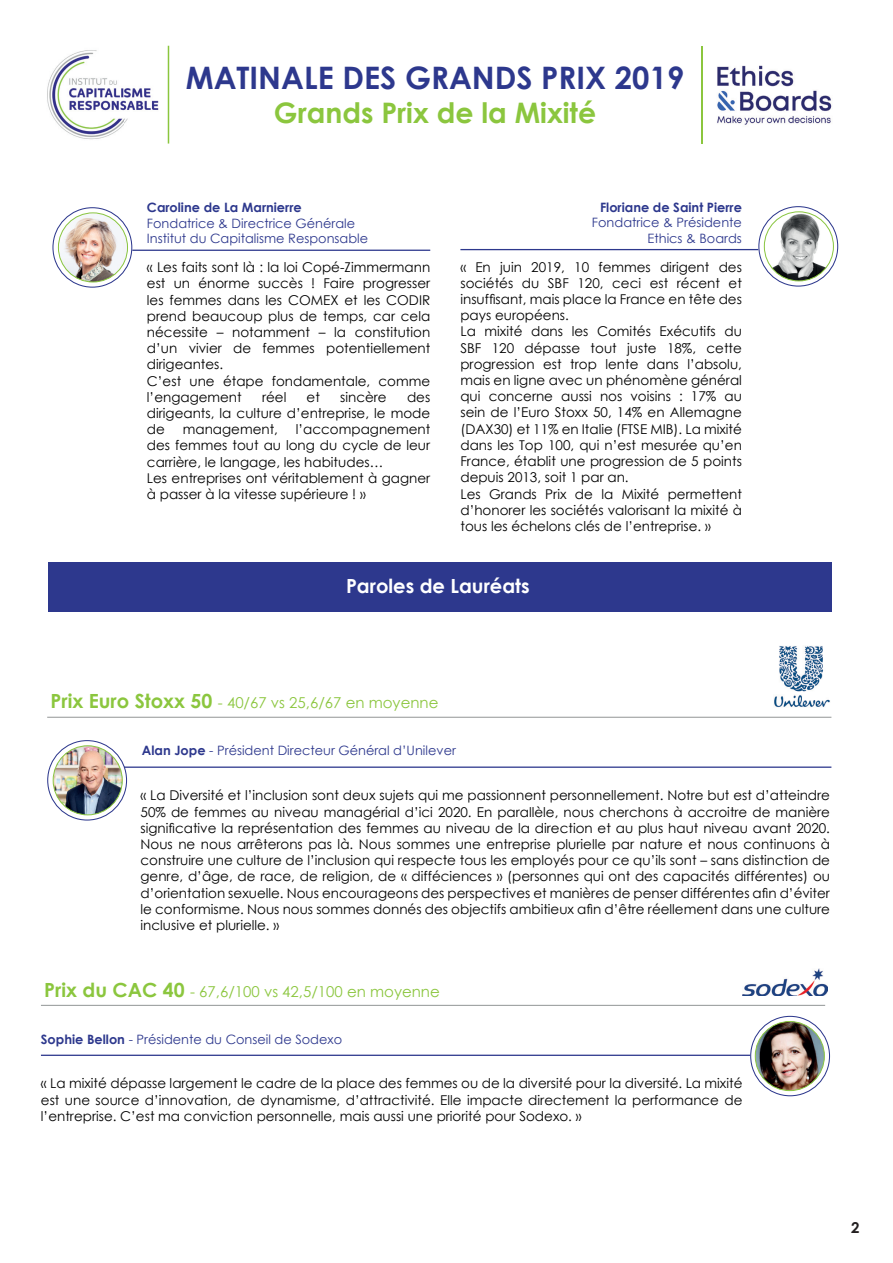
<style>
.page{position:relative;width:893px;height:1263px;background:#fff}
.page>*{position:absolute;margin:0;border:0;box-sizing:border-box;transform-origin:0 0}
.t1{font:700 30.9px "Century Gothic";color:#2d388d}
.t2{font:700 28.2px "Century Gothic";color:#8bc63e}
.t3{font:700 19.5px "Century Gothic";color:#fff}
.t4{font:15px "Century Gothic";color:#8bc63e}
.t5{font:700 15px "Century Gothic";color:#231f20}
.t6{font:13.5px/16.2px "Century Gothic";color:#000001;text-align:justify}
.t7{font:12.9px/15.5px "Century Gothic";color:#2d388d}
.t8{font:700 12.9px "Century Gothic";color:#2d388d}
.s1{font-weight:700;font-size:19.5px}
.s2{font-weight:700}
</style>
<div class="page">
<img style="left:47px;top:45px;width:121px;height:99px">
<hr style="left:168px;top:46px;width:1px;height:98px;background:#8bc63e">
<hr style="left:702px;top:46px;width:1px;height:98px;background:#8bc63e">
<img style="left:717px;top:65px;width:115px;height:60px">
<hr style="left:47px;top:717px;width:784px;height:1px;background:#929595">
<div style="left:47px;top:740px;width:80px;height:80px;border:1px solid #2d388d;border-radius:50%"></div>
<hr style="left:124px;top:766px;width:707px;height:2px;background:#2d388d">
<img style="left:53px;top:746px;width:69px;height:69px;border-radius:35px">
<div style="left:53px;top:745px;width:70px;height:70px;border:1px solid #89c53f;border-radius:50%"></div>
<img style="left:774px;top:646px;width:56px;height:62px">
<div style="left:52px;top:207px;width:80px;height:81px;border:1px solid #2d388d;border-radius:50%"></div>
<hr style="left:132px;top:250px;width:298px;height:1px;background:#2d388d">
<img style="left:58px;top:213px;width:70px;height:69px">
<div style="left:58px;top:212px;width:70px;height:70px;border:1px solid #89c53f;border-radius:50%"></div>
<div style="left:758px;top:206px;width:80px;height:81px;border:1px solid #2d388d;border-radius:50%"></div>
<hr style="left:460px;top:249px;width:298px;height:1px;background:#2d388d">
<img style="left:764px;top:212px;width:69px;height:69px">
<div style="left:764px;top:211px;width:70px;height:70px;border:1px solid #89c53f;border-radius:50%"></div>
<div style="left:49px;top:562px;width:783px;height:50px;background:#2d388d"></div>
<hr style="left:41px;top:1005px;width:784px;height:1px;background:#929595">
<hr style="left:41px;top:1055px;width:709px;height:1px;background:#2d388d">
<img style="left:742px;top:968px;width:85px;height:28px">
<div style="left:750px;top:1016px;width:80px;height:80px;border:1px solid #2d388d;border-radius:50%"></div>
<img style="left:755px;top:1021px;width:69px;height:69px;border-radius:34px">
<div style="left:755px;top:1021px;width:70px;height:70px;border:1px solid #89c53f;border-radius:50%"></div>
<h1 class="t1" style="left:186px;top:59px;width:500px">MATINALE DES GRANDS PRIX 2019</h1>
<h2 class="t2" style="left:274px;top:95px;width:324px">Grands Prix de la Mixité</h2>
<p class="t8" style="left:147px;top:199px;width:156px">Caroline de La Marnierre</p>
<p class="t7" style="left:147px;top:215px;width:223px">Fondatrice &amp; Directrice Générale<br>Institut du Capitalisme Responsable</p>
<p class="t6" style="left:147px;top:259px;width:285px;text-align:left">« Les faits sont là : la loi Copé-Zimmermann est un énorme succès ! Faire progresser les femmes dans les COMEX et les CODIR prend beaucoup plus de temps, car cela nécessite – notamment – la constitution d’un vivier de femmes potentiellement dirigeantes.<br>C’est une étape fondamentale, comme l’engagement</p>
<p class="t6" style="left:262px;top:389px;width:26px">réel</p>
<p class="t6" style="left:307px;top:389px;width:15px">et</p>
<p class="t6" style="left:340px;top:389px;width:48px">sincère</p>
<p class="t6" style="left:147px;top:389px;width:285px;text-indent:260px">des dirigeants, la culture d’entreprise, le mode de</p>
<p class="t6" style="left:147px;top:421px;width:285px;text-align:left;text-indent:149px">l’accompagnement des femmes tout au long du cycle de leur carrière, le langage, les habitudes…<br>Les entreprises ont véritablement à gagner à passer à la vitesse supérieure ! »</p>
<p class="t6" style="left:183px;top:421px;width:97px">management,</p>
<p class="t8" style="left:600px;top:199px;width:143px">Floriane de Saint Pierre</p>
<p class="t7" style="left:592px;top:215px;width:152px;text-align:right">Fondatrice &amp; Présidente<br>Ethics &amp; Boards</p>
<p class="t6" style="left:460px;top:258px;width:283px;text-align:left">« En juin 2019, 10 femmes dirigent des sociétés du SBF 120, ceci est récent et insuffisant, mais place la France en tête des pays européens.<br>La mixité dans les Comités Exécutifs du SBF 120 dépasse tout juste 18%, cette progression est trop lente dans l’absolu, mais en ligne avec un phénomène général qui concerne aussi nos voisins : 17% au sein de l’Euro Stoxx 50, 14% en Allemagne (DAX30) et 11% en Italie (FTSE MIB). La mixité dans les Top 100, qui n’est mesurée qu’en France, établit une progression de 5 points depuis 2013, soit 1 par an.<br>Les Grands Prix de la Mixité permettent d’honorer les sociétés valorisant la mixité à tous les échelons clés de l’entreprise. »</p>
<h3 class="t3" style="left:346px;top:573px;width:185px">Paroles de Lauréats</h3>
<p class="t4" style="left:51px;top:692px;width:389px"><span class="s1">Prix Euro Stoxx 50</span> - 40/67 vs 25,6/67 en moyenne</p>
<p class="t7" style="left:142px;top:743px;width:315px"><span class="s2">Alan Jope</span> - Président Directeur Général d’Unilever</p>
<p class="t6" style="left:141px;top:787px;width:691px">« La Diversité et l’inclusion sont deux sujets qui me passionnent personnellement. Notre but est d’atteindre 50% de femmes au niveau managérial d’ici 2020. En parallèle, nous cherchons à accroitre de manière significative la représentation des femmes au niveau de la direction et au plus haut niveau avant 2020.<br>Nous ne nous arrêterons pas là. Nous sommes une entreprise plurielle par nature et nous continuons à construire une culture de l’inclusion qui respecte tous les employés pour ce qu’ils sont – sans distinction de genre, d’âge, de race, de religion, de « difféciences » (personnes qui ont des capacités différentes) ou d’orientation sexuelle. Nous encourageons des perspectives et manières de penser différentes afin d’éviter le conformisme. Nous nous sommes donnés des objectifs ambitieux afin d’être réellement dans une culture inclusive et plurielle. »</p>
<p class="t4" style="left:44px;top:981px;width:397px"><span class="s1">Prix du CAC 40</span> - 67,6/100 vs 42,5/100 en moyenne</p>
<p class="t7" style="left:41px;top:1031px;width:303px"><span class="s2">Sophie Bellon</span> - Présidente du Conseil de Sodexo</p>
<p class="t6" style="left:41px;top:1075px;width:703px">« La mixité dépasse largement le cadre de la place des femmes ou de la diversité pour la diversité. La mixité est une source d’innovation, de dynamisme, d’attractivité. Elle impacte directement la performance de l’entreprise. C’est ma conviction personnelle, mais aussi une priorité pour Sodexo. »</p>
<p class="t5" style="left:851px;top:1218px;width:10px">2</p>
</div>
